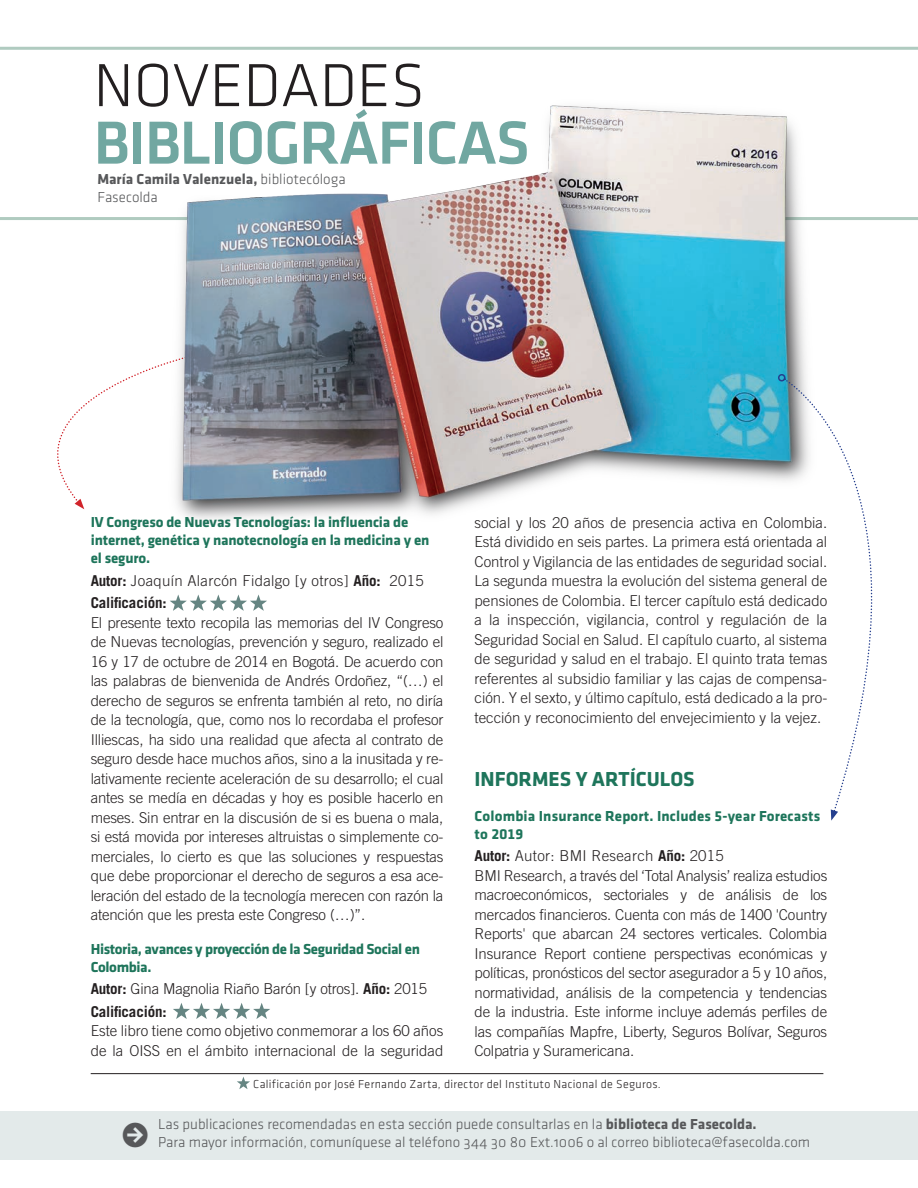
<style>
.page{position:relative;width:918px;height:1188px;background:#fff}
.page>*{position:absolute;margin:0;border:0;box-sizing:border-box;transform-origin:0 0}
.t1{font:500 63px "Klavika";letter-spacing:-.025em;color:#71a7a1}
.t2{font:300 63px "Klavika";color:#231f20}
.t3{font:500 36px "Klavika Arrows";color:#57585a}
.t4{font:700 21px "Klavika";color:#1e755b}
.t5{font:300 15px/19.5px "Trade Gothic LT Std";letter-spacing:-.01em;color:#231f20}
.t6{font:15px "Klavika Light OSF";color:#57585a}
.t7{font:700 15px/18px "Klavika";letter-spacing:-.01em;color:#1e755b}
.t8{font:300 15px/22.5px "Trade Gothic LT Std";letter-spacing:.02em;color:#231f20}
.t9{font:700 15px/18px "Klavika";letter-spacing:.01em;color:#1e755b}
.t10{font:700 15px "Klavika";color:#57585a}
.t11{font:300 12px "Klavika";letter-spacing:.025em;color:#231f20}
.s1{font-family:"Klavika Light OSF";font-weight:400}
.s2{font-weight:700}
.s3{font-family:"Klavika";font-weight:700}
</style>
<div class="page">
<hr style="left:0;top:47px;width:918px;height:3px;background:#b0cbc0">
<hr style="left:0;top:217px;width:918px;height:3px;background:#b0cbc0">
<div style="left:0;top:1111px;width:918px;height:49px;background:#e3eaea"></div>
<svg style="left:170px;top:594px;width:97px;height:17px"></svg>
<svg style="left:173px;top:1003px;width:97px;height:16px"></svg>
<hr style="left:91px;top:1073px;width:732px;height:1px;background:#231f20">
<svg style="left:237px;top:1077px;width:13px;height:12px"></svg>
<svg style="left:57px;top:366px;width:100px;height:143px"></svg>
<img style="left:157px;top:105px;width:649px;height:415px">
<svg style="left:785px;top:379px;width:88px;height:434px"></svg>
<div style="left:778px;top:374px;width:7px;height:7px;border:2px solid #253f8e;border-radius:50%"></div>
<svg style="left:831px;top:809px;width:7px;height:12px"></svg>
<h1 class="t2" style="left:94px;top:53px;width:333px">NOVEDADES</h1>
<h1 class="t1" style="left:94px;top:109px;width:438px">BIBLIOGRÁFICAS</h1>
<p class="t10" style="left:97px;top:171px;width:250px">María Camila Valenzuela, <span class="s1">bibliotecóloga</span></p>
<p class="t6" style="left:97px;top:190px;width:62px">Fasecolda</p>
<p class="t7" style="left:91px;top:513px;width:340px">IV Congreso de Nuevas Tecnologías: la influencia de internet, genética y nanotecnología en la medicina y en el seguro.</p>
<p class="t8" style="left:91px;top:569px;width:335px"><span class="s2">Autor:</span> Joaquín Alarcón Fidalgo [y otros] <span class="s2">Año:</span> 2015<br><span class="s2">Calificación:</span></p>
<p class="t5" style="left:91px;top:613px;width:354px;text-align:justify">El presente texto recopila las memorias del IV Congreso de Nuevas tecnologías, prevención y seguro, realizado el 16 y 17 de octubre de 2014 en Bogotá. De acuerdo con las palabras de bienvenida de Andrés Ordoñez, “(…) el derecho de seguros se enfrenta también al reto, no diría de la tecnología, que, como nos lo recordaba el profesor Illiescas, ha sido una realidad que afecta al contrato de seguro desde hace muchos años, sino a la inusitada y re&shy;lativamente reciente aceleración de su desarrollo; el cual antes se medía en décadas y hoy es posible hacerlo en meses. Sin entrar en la discusión de si es buena o mala, si está movida por intereses altruistas o simplemente co&shy;merciales, lo cierto es que las soluciones y respuestas que debe proporcionar el derecho de seguros a esa ace&shy;leración del estado de la tecnología merecen con razón la atención que les presta este Congreso (…)”.</p>
<p class="t7" style="left:91px;top:940px;width:331px">Historia, avances y proyección de la Seguridad Social en<br>Colombia.</p>
<p class="t5" style="left:91px;top:977px;width:338px;line-height:22.5px"><span class="s2">Autor:</span> Gina Magnolia Riaño Barón [y otros]. <span class="s2">Año:</span> 2015<br><span class="s2">Calificación:</span></p>
<p class="t5" style="left:91px;top:1021px;width:354px">Este libro tiene como objetivo conmemorar a los 60 años de la OISS en el ámbito internacional de la seguridad</p>
<p class="t5" style="left:475px;top:512px;width:354px;text-align:justify">social y los 20 años de presencia activa en Colombia.<br>Está dividido en seis partes. La primera está orientada al Control y Vigilancia de las entidades de seguridad social.<br>La segunda muestra la evolución del sistema general de pensiones de Colombia. El tercer capítulo está dedicado a la inspección, vigilancia, control y regulación de la Seguridad Social en Salud. El capítulo cuarto, al sistema de seguridad y salud en el trabajo. El quinto trata temas referentes al subsidio familiar y las cajas de compensa&shy;ción. Y el sexto, y último capítulo, está dedicado a la pro&shy;tección y reconocimiento del envejecimiento y la vejez.</p>
<h3 class="t4" style="left:475px;top:768px;width:222px">INFORMES Y ARTÍCULOS</h3>
<p class="t9" style="left:475px;top:807px;width:347px">Colombia Insurance Report. Includes 5-year Forecasts to 2019</p>
<p class="t5" style="left:475px;top:846px;width:354px"><span class="s2">Autor:</span> Autor: BMI Research <span class="s2">Año:</span> 2015<br>BMI Research, a través del ‘Total Analysis’ realiza estudios macroeconómicos, sectoriales y de análisis de los mercados financieros. Cuenta con más de 1400 'Country Reports' que abarcan 24 sectores verticales. Colombia Insurance Report contiene perspectivas económicas y políticas, pronósticos del sector asegurador a 5 y 10 años, normatividad, análisis de la competencia y tendencias de la industria. Este informe incluye además perfiles de las compañías Mapfre, Liberty, Seguros Bolívar, Seguros Colpatria y Suramericana.</p>
<h2 class="t3" style="left:121px;top:1123px;width:30px">R</h2>
<p class="t11" style="left:253px;top:1078px;width:409px">Calificación por José Fernando Zarta, director del Instituto Nacional de Seguros.</p>
<p class="t6" style="left:158px;top:1117px;width:600px">Las publicaciones recomendadas en esta sección puede consultarlas en la <span class="s3">biblioteca de Fasecolda.</span></p>
<p class="t6" style="left:158px;top:1135px;width:654px">Para mayor información, comuníquese al teléfono 344 30 80 Ext.1006 o al correo biblioteca@fasecolda.com</p>
</div>
